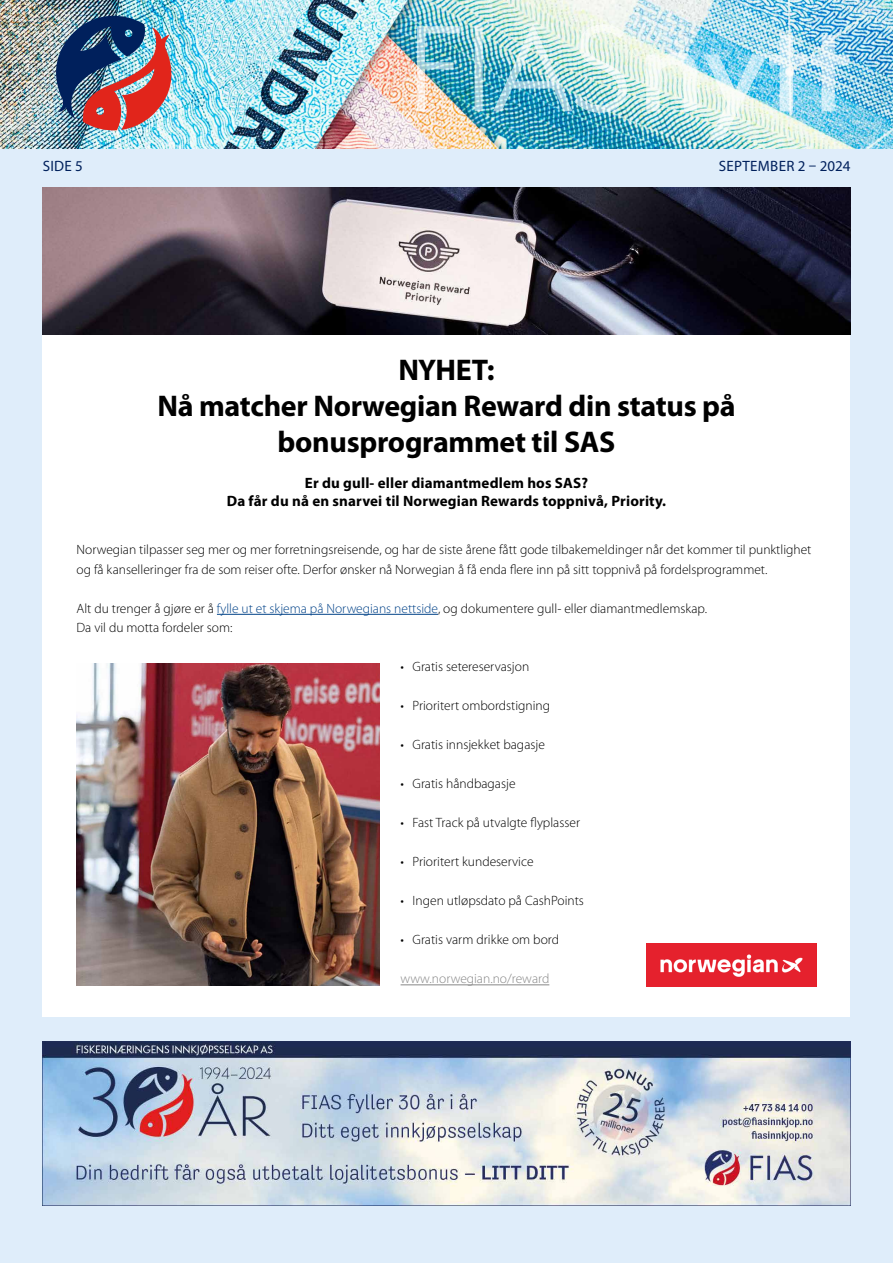
<style>
.page{position:relative;width:893px;height:1263px;background:#dfedfa}
.page>*{position:absolute;margin:0;border:0;box-sizing:border-box;transform-origin:0 0}
.t1{font:700 30px/36px "Myriad Pro";letter-spacing:-.01em;color:#000;text-align:center}
.t2{font:700 15px/18px "Myriad Pro";letter-spacing:.01em;color:#000;text-align:center}
.t3{font:15px "Myriad Pro";letter-spacing:.02em;color:#00205c}
.t4{font:300 13.5px/19.5px "Myriad Pro";color:#000}
.t5{font:300 13.5px "Myriad Pro";color:#878787}
.s1{color:#004288}
.s2{font-weight:700}
</style>
<div class="page">
<img style="left:0;top:0;width:893px;height:149px">
<img style="left:417px;top:24px;width:432px;height:116px">
<img style="left:50px;top:11px;width:124px;height:120px">
<div style="left:43px;top:187px;width:807px;height:829px;background:#fff"></div>
<img style="left:43px;top:1042px;width:807px;height:164px">
<img style="left:43px;top:187px;width:807px;height:148px">
<hr style="left:217px;top:614px;width:221px;height:1px;background:#004288">
<hr style="left:401px;top:984px;width:148px;height:1px;background:#878787">
<img style="left:77px;top:663px;width:302px;height:323px">
<img style="left:646px;top:944px;width:170px;height:43px">
<p class="t3" style="left:43px;top:156px;width:42px">SIDE 5</p>
<p class="t3" style="left:719px;top:156px;width:133px">SEPTEMBER 2 – 2024</p>
<h1 class="t1" style="left:157px;top:351px;width:580px">NYHET:<br>Nå matcher Norwegian Reward din status på bonusprogrammet til SAS</h1>
<p class="t2" style="left:227px;top:473px;width:441px">Er du gull- eller diamantmedlem hos SAS?<br>Da får du nå en snarvei til Norwegian Rewards toppnivå, Priority.</p>
<p class="t4" style="left:77px;top:540px;width:736px">Norwegian tilpasser seg mer og mer forretningsreisende, og har de siste årene fått gode tilbakemeldinger når det kommer til punktlighet og få kanselleringer fra de som reiser ofte. Derfor ønsker nå Norwegian å få enda flere inn på sitt toppnivå på fordelsprogrammet.</p>
<p class="t4" style="left:77px;top:598px;width:632px">Alt du trenger å gjøre er å <span class="s1">fylle ut et skjema på Norwegians nettside</span>, og dokumentere gull- eller diamantmedlemskap.<br>Da vil du motta fordeler som:</p>
<p class="t4" style="left:401px;top:657px;width:130px"><span class="s2">·</span> Gratis setereservasjon</p>
<p class="t4" style="left:401px;top:696px;width:151px"><span class="s2">·</span> Prioritert ombordstigning</p>
<p class="t4" style="left:401px;top:735px;width:146px"><span class="s2">·</span> Gratis innsjekket bagasje</p>
<p class="t4" style="left:401px;top:774px;width:116px"><span class="s2">·</span> Gratis håndbagasje</p>
<p class="t4" style="left:401px;top:813px;width:181px"><span class="s2">·</span> Fast Track på utvalgte flyplasser</p>
<p class="t4" style="left:401px;top:852px;width:135px"><span class="s2">·</span> Prioritert kundeservice</p>
<p class="t4" style="left:401px;top:891px;width:185px"><span class="s2">·</span> Ingen utløpsdato på CashPoints</p>
<p class="t4" style="left:401px;top:930px;width:160px"><span class="s2">·</span> Gratis varm drikke om bord</p>
<p class="t5" style="left:401px;top:971px;width:150px">www.norwegian.no/reward</p>
</div>
